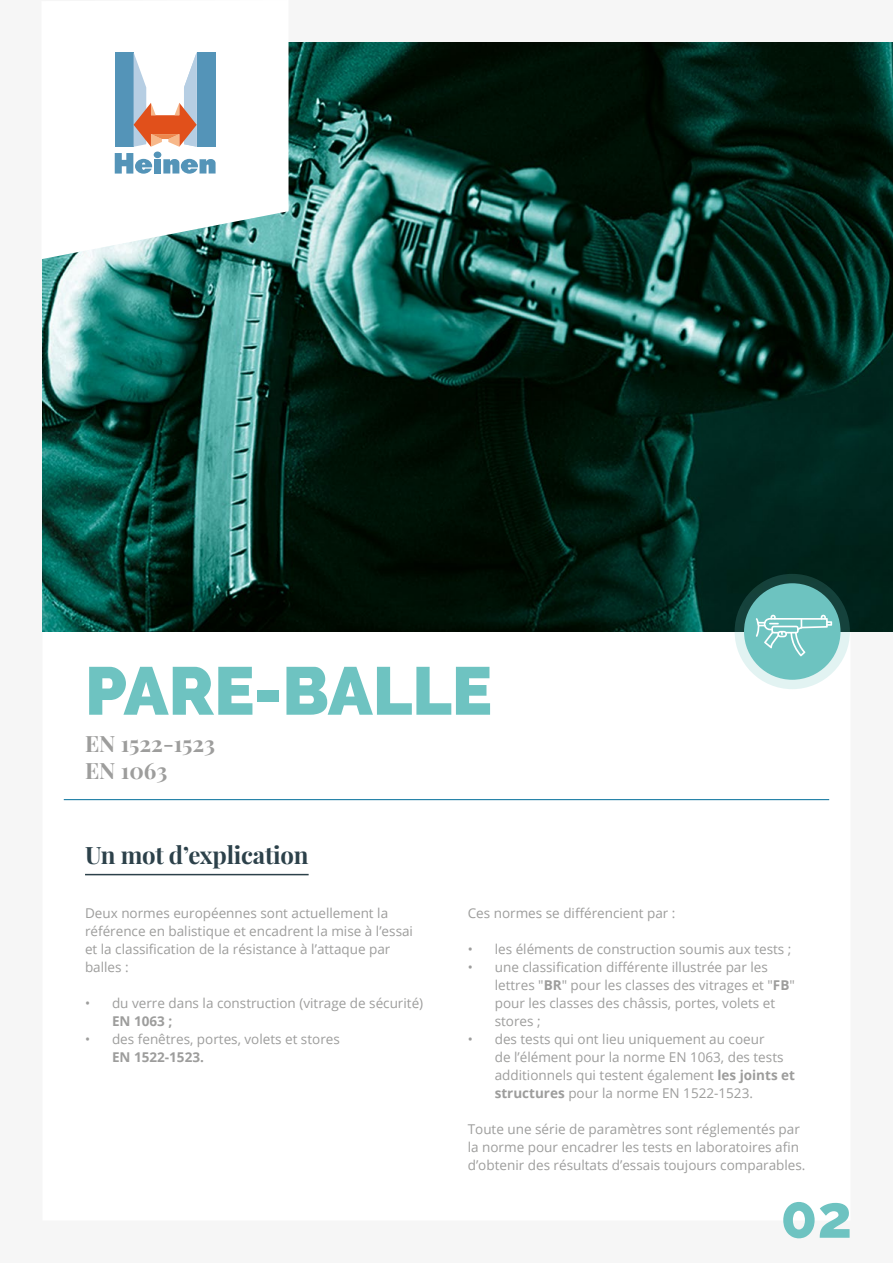
<style>
.page{position:relative;width:893px;height:1263px;background:#fff}
.page>*{position:absolute;margin:0;border:0;box-sizing:border-box;transform-origin:0 0}
.t1{font:900 67.5px "Raleway";color:#6ec3c1}
.t2{font:800 60px "Raleway";color:#6ec3c1}
.t3{font:700 24px "Playfair Display";letter-spacing:-.01em;color:#2c414a}
.t4{font:700 22.5px/27px "Playfair Display";color:#9d9d9c}
.t5{font:13.5px/18px "Open Sans";color:#9d9d9c}
.t6{font:700 13.5px "Open Sans";color:#9d9d9c}
.s1{font-weight:700}
</style>
<div class="page">
<img style="left:43px;top:43px;width:850px;height:588px">
<svg style="left:735px;top:574px;width:115px;height:115px;background:#72b1ae"></svg>
<svg style="left:756px;top:615px;width:76px;height:41px;background:#87cdcb"></svg>
<hr style="left:85px;top:874px;width:224px;height:1px;background:#2c414a">
<hr style="left:64px;top:799px;width:765px;height:1px;background:#006e99">
<svg style="left:43px;top:43px;width:245px;height:216px"></svg>
<div style="left:115px;top:52px;width:19px;height:95px;background:#5494b8"></div>
<div style="left:197px;top:52px;width:19px;height:95px;background:#5494b8"></div>
<svg style="left:134px;top:52px;width:63px;height:95px"></svg>
<svg style="left:115px;top:153px;width:37px;height:21px"></svg>
<div style="left:154px;top:159px;width:7px;height:14px;background:#5494b8"></div>
<svg style="left:163px;top:159px;width:53px;height:15px"></svg>
<div style="left:154px;top:152px;width:7px;height:6px;background:#5494b8;border-radius:50%"></div>
<h1 class="t1" style="left:85px;top:652px;width:409px">PARE-BALLE</h1>
<h3 class="t4" style="left:85px;top:730px;width:132px">EN 1522-1523<br>EN 1063</h3>
<h3 class="t3" style="left:85px;top:840px;width:225px">Un mot d’explication</h3>
<p class="t5" style="left:85px;top:904px;width:329px">Deux normes européennes sont actuellement la référence en balistique et encadrent la mise à l’essai et la classification de la résistance à l’attaque par balles :</p>
<p class="t5" style="left:85px;top:994px;width:340px">• du verre dans la construction (vitrage de sécurité)</p>
<p class="t6" style="left:112px;top:1012px;width:62px">EN 1063 ;</p>
<p class="t5" style="left:85px;top:1030px;width:256px">• des fenêtres, portes, volets et stores</p>
<p class="t6" style="left:112px;top:1048px;width:93px">EN 1522-1523.</p>
<p class="t5" style="left:468px;top:904px;width:209px">Ces normes se différencient par :</p>
<p class="t5" style="left:468px;top:940px;width:325px">• les éléments de construction soumis aux tests ;</p>
<p class="t5" style="left:495px;top:958px;width:302px;text-indent:-27px">• une classification différente illustrée par les lettres "<span class="s1">BR</span>" pour les classes des vitrages et "<span class="s1">FB</span>" pour les classes des châssis, portes, volets et stores ;</p>
<p class="t5" style="left:495px;top:1030px;width:302px;text-indent:-27px">• des tests qui ont lieu uniquement au coeur<br>de l’élément pour la norme EN 1063, des tests additionnels qui testent également <span class="s1">les joints et structures</span> pour la norme EN 1522-1523.</p>
<p class="t5" style="left:468px;top:1120px;width:339px">Toute une série de paramètres sont réglementés par la norme pour encadrer les tests en laboratoires afin d’obtenir des résultats d’essais toujours comparables.</p>
<h2 class="t2" style="left:780px;top:1182px;width:73px">02</h2>
</div>
